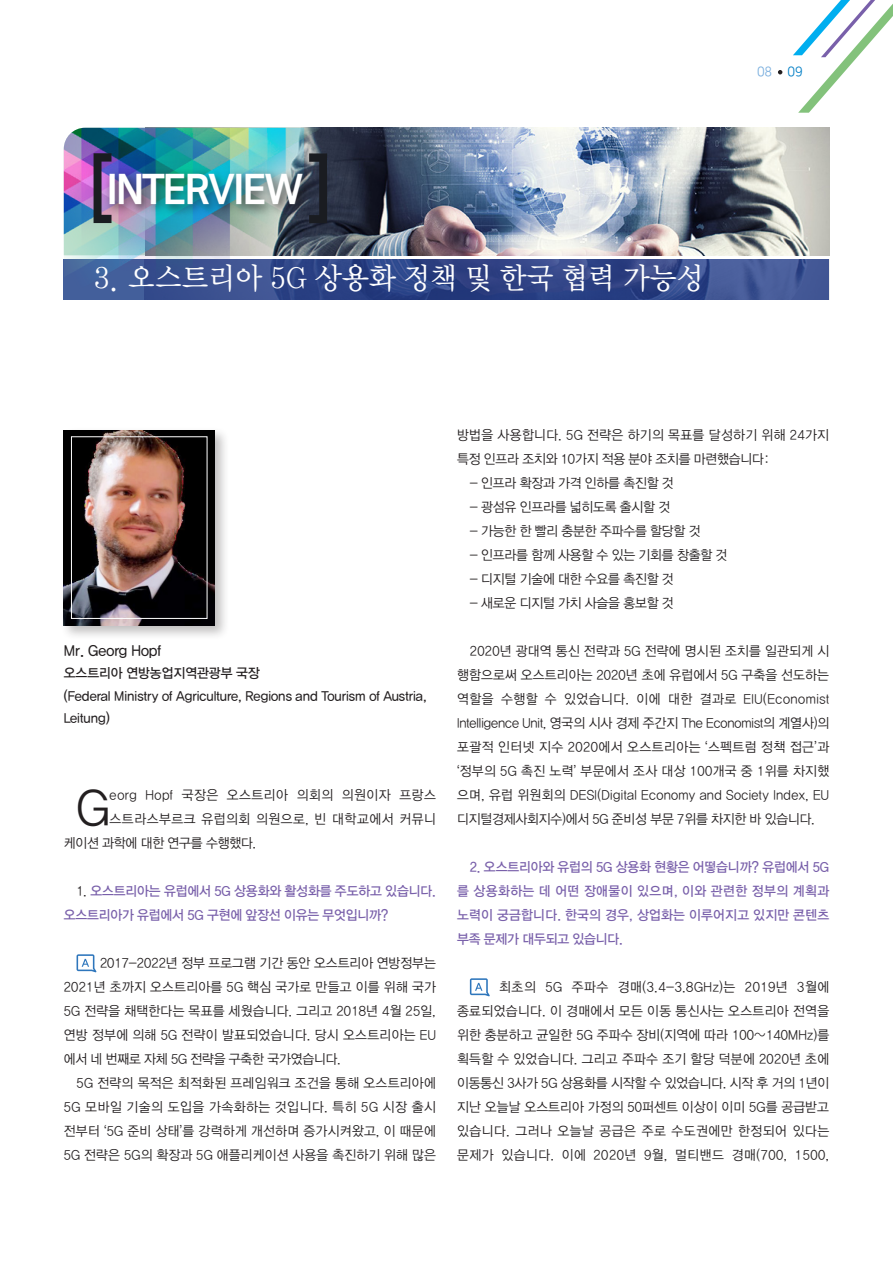
<style>
.page{position:relative;width:893px;height:1263px;background:#fff}
.page>*{position:absolute;margin:0;border:0;box-sizing:border-box;transform-origin:0 0}
.t1{font:50.1px "YDIYGO320";color:#231f20;scale:.95 1}
.t2{font:42px "Nanum Square OTFEB";letter-spacing:-.06em;color:#fff;scale:.95 1}
.t3{font:30px "YDIY Mj O330";color:#fff;scale:.95 1}
.t4{font:15px "YDIYGO330";color:#231f20;scale:.95 1}
.t5{font:13.5px/24px "YDIYGO320";letter-spacing:.025em;color:#231f20;text-align:justify;scale:.95 1}
.t6{font:13.5px/24px "YDIYGO330";letter-spacing:-.005em;color:#7960aa;scale:.95 1}
.t7{font:13.5px "YDIYGO320";letter-spacing:-.01em;color:#231f20;scale:.95 1}
.t8{font:13.5px/22.5px "YDIYGO330";color:#231f20;scale:.95 1}
.t9{font:13.5px "Nanum Square OTFR";color:#79aede;scale:.95 1}
.s1{color:#007ec5}
.s2{font-family:"YDIYGO320";color:#231f20}
.s3{font-family:"Nanum Gothic"}
</style>
<div class="page">
<svg style="left:793px;top:0;width:100px;height:113px"></svg>
<svg style="left:778px;top:70px;width:4px;height:4px"></svg>
<img style="left:324px;top:128px;width:505px;height:127px">
<img style="left:64px;top:128px;width:260px;height:132px">
<div style="left:104px;top:168px;width:210px;height:49px;background:#231f20;opacity:.75"></div>
<svg style="left:94px;top:153px;width:17px;height:70px"></svg>
<svg style="left:309px;top:153px;width:18px;height:70px"></svg>
<div style="left:64px;top:260px;width:765px;height:40px;background:linear-gradient(to bottom,#43659f,#425c99)"></div>
<img style="left:145px;top:260px;width:684px;height:40px">
<svg style="left:77px;top:954px;width:19px;height:18px"></svg>
<svg style="left:470px;top:978px;width:20px;height:18px"></svg>
<div style="left:61px;top:427px;width:169px;height:213px;background:#231f20;opacity:.28"></div>
<img style="left:64px;top:430px;width:151px;height:195px">
<div style="left:71px;top:436px;width:136px;height:183px;border:1px solid #fff"></div>
<h2 class="t2" style="left:107px;top:167px;width:209px">INTERVIEW</h2>
<h3 class="t3" style="left:94px;top:263px;width:643px">3. 오스트리아 5G 상용화 정책 및 한국 협력 가능성</h3>
<p class="t9" style="left:757px;top:65px;width:50px">08 <span class="s1">09</span></p>
<p class="t4" style="left:64px;top:642px;width:104px">Mr. Georg Hopf</p>
<p class="t8" style="left:64px;top:662px;width:383px">오스트리아 연방농업지역관광부 국장<br>(Federal Ministry of Agriculture, Regions and Tourism of Austria,<br>Leitung)</p>
<h1 class="t1" style="left:77px;top:781px;width:37px">G</h1>
<p class="t5" style="left:110px;top:783px;width:345px">eorg Hopf 국장은 오스트리아 의회의 의원이자 프랑스</p>
<p class="t5" style="left:110px;top:807px;width:345px">스트라스부르크 유럽의회 의원으로, 빈 대학교에서 커뮤니</p>
<p class="t7" style="left:64px;top:835px;width:204px">케이션 과학에 대한 연구를 수행했다.</p>
<p class="t6" style="left:64px;top:879px;width:393px;text-indent:13px"><span class="s2">1.</span> 오스트리아는 유럽에서 5G 상용화와 활성화를 주도하고 있습니다. 오스트리아가 유럽에서 5G 구현에 앞장선 이유는 무엇입니까?</p>
<p class="t5" style="left:64px;top:951px;width:393px;text-indent:36px">2017-2022년 정부 프로그램 기간 동안 오스트리아 연방정부는 2021년 초까지 오스트리아를 5G 핵심 국가로 만들고 이를 위해 국가 5G 전략을 채택한다는 목표를 세웠습니다. 그리고 2018년 4월 25일, 연방 정부에 의해 5G 전략이 발표되었습니다. 당시 오스트리아는 EU 에서 네 번째로 자체 5G 전략을 구축한 국가였습니다.</p>
<p class="t5" style="left:64px;top:1071px;width:393px;text-indent:13px">5G 전략의 목적은 최적화된 프레임워크 조건을 통해 오스트리아에 5G 모바일 기술의 도입을 가속화하는 것입니다. 특히 5G 시장 출시 전부터 <span class="s3">‘</span>5G 준비 상태<span class="s3">’</span>를 강력하게 개선하며 증가시켜왔고, 이 때문에 5G 전략은 5G의 확장과 5G 애플리케이션 사용을 촉진하기 위해 많은</p>
<p class="t5" style="left:457px;top:423px;width:393px">방법을 사용합니다. 5G 전략은 하기의 목표를 달성하기 위해 24가지 특정 인프라 조치와 10가지 적용 분야 조치를 마련했습니다:</p>
<p class="t7" style="left:470px;top:476px;width:216px">- 인프라 확장과 가격 인하를 촉진할 것</p>
<p class="t7" style="left:470px;top:500px;width:212px">- 광섬유 인프라를 넓히도록 출시할 것</p>
<p class="t7" style="left:470px;top:524px;width:244px">- 가능한 한 빨리 충분한 주파수를 할당할 것</p>
<p class="t7" style="left:470px;top:548px;width:272px">- 인프라를 함께 사용할 수 있는 기회를 창출할 것</p>
<p class="t7" style="left:470px;top:572px;width:216px">- 디지털 기술에 대한 수요를 촉진할 것</p>
<p class="t7" style="left:470px;top:596px;width:216px">- 새로운 디지털 가치 사슬을 홍보할 것</p>
<p class="t5" style="left:457px;top:639px;width:393px;text-indent:13px">2020년 광대역 통신 전략과 5G 전략에 명시된 조치를 일관되게 시 행함으로써 오스트리아는 2020년 초에 유럽에서 5G 구축을 선도하는 역할을 수행할 수 있었습니다. 이에 대한 결과로 EIU(Economist Intelligence Unit, 영국의 시사 경제 주간지 The Economist의 계열사)의 포괄적 인터넷 지수 2020에서 오스트리아는 <span class="s3">‘</span>스펙트럼 정책 접근<span class="s3">’</span>과 <span class="s3">‘</span>정부의 5G 촉진 노력<span class="s3">’</span> 부문에서 조사 대상 100개국 중 1위를 차지했 으며, 유럽 위원회의 DESI(Digital Economy and Society Index, EU 디지털경제사회지수)에서 5G 준비성 부문 7위를 차지한 바 있습니다.</p>
<p class="t6" style="left:457px;top:855px;width:393px;text-align:justify;text-indent:13px">2. 오스트리아와 유럽의 5G 상용화 현황은 어떻습니까? 유럽에서 5G 를 상용화하는 데 어떤 장애물이 있으며, 이와 관련한 정부의 계획과 노력이 궁금합니다. 한국의 경우, 상업화는 이루어지고 있지만 콘텐츠 부족 문제가 대두되고 있습니다.</p>
<p class="t5" style="left:457px;top:975px;width:393px;text-indent:42px">최초의 5G 주파수 경매(3.4-3.8GHz)는 2019년 3월에 종료되었습니다. 이 경매에서 모든 이동 통신사는 오스트리아 전역을 위한 충분하고 균일한 5G 주파수 장비(지역에 따라 100~140MHz)를 획득할 수 있었습니다. 그리고 주파수 조기 할당 덕분에 2020년 초에 이동통신 3사가 5G 상용화를 시작할 수 있었습니다. 시작 후 거의 1년이 지난 오늘날 오스트리아 가정의 50퍼센트 이상이 이미 5G를 공급받고 있습니다. 그러나 오늘날 공급은 주로 수도권에만 한정되어 있다는 문제가 있습니다. 이에 2020년 9월, 멀티밴드 경매(700, 1500,</p>
</div>
